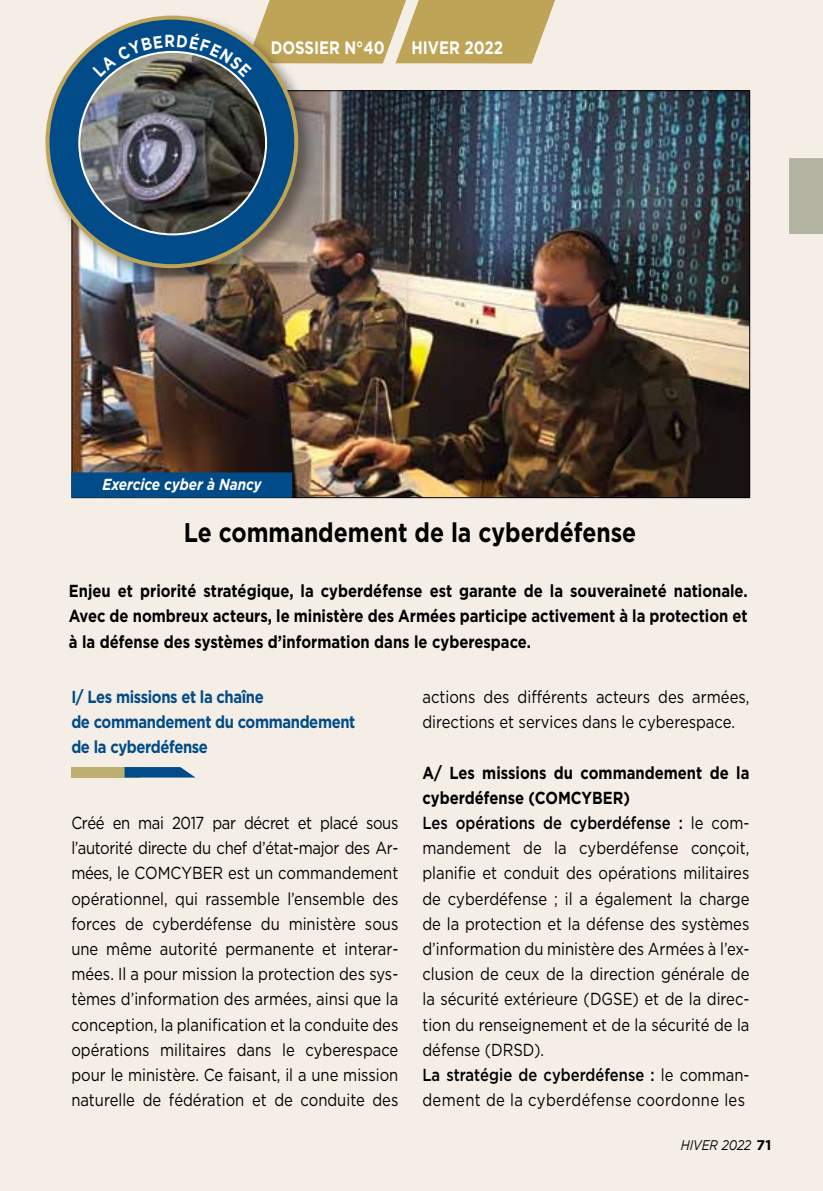
<style>
.page{position:relative;width:823px;height:1191px;background:#fff}
.page>*{position:absolute;margin:0;border:0;box-sizing:border-box;transform-origin:0 0}
.t1{font:700 27px "Gotham";color:#000;scale:.85 1}
.t2{font:700 18px "Gotham";color:#fff;scale:.83 1}
.t3{font:17.4px/25.2px "Gotham";color:#000;scale:.85 1}
.t4{font:700 17.4px/25.2px "Gotham";color:#000;text-align:justify;scale:.85 1}
.t5{font:700 17.4px/25.2px "Gotham";letter-spacing:-.025em;color:#004b88;scale:.85 1}
.t6{font:italic 700 16px "Gotham";color:#fff;scale:.85 1}
.t7{font:italic 14px "Gotham";color:#000;scale:.85 1}
.s1{font-weight:700}
.s2{font-weight:500}
.s3{font-weight:700;font-style:normal}
</style>
<div class="page">
<div style="left:0;top:0;width:822px;height:1191px;background:#f5eee7"></div>
<img style="left:73px;top:92px;width:674px;height:404px">
<div style="left:42px;top:13px;width:275px;height:274px;background:#000;opacity:.4"></div>
<div style="left:47px;top:18px;width:249px;height:248px;background:#004b88;border-radius:50%"></div>
<div style="left:71px;top:767px;width:68px;height:10px;background:#bdae72"></div>
<svg style="left:124px;top:767px;width:71px;height:10px"></svg>
<img style="left:79px;top:52px;width:187px;height:182px">
<div style="left:71px;top:472px;width:221px;height:25px;background:#004b88;border:2px solid #004b88"></div>
<div style="left:789px;top:158px;width:33px;height:76px;background:#b3b3a1"></div>
<svg style="left:93px;top:0;width:462px;height:77px"></svg>
<p class="t2" style="left:270px;top:37px;width:139px">DOSSIER N°40</p>
<p class="t2" style="left:411px;top:37px;width:112px">HIVER 2022</p>
<p class="t6" style="left:102px;top:475px;width:189px">Exercice cyber à Nancy</p>
<h1 class="t1" style="left:184px;top:517px;width:533px">Le commandement de la cyberdéfense</h1>
<p class="t4" style="left:69px;top:578px;width:799px">Enjeu et priorité stratégique, la cyberdéfense est garante de la souveraineté nationale.<br>Avec de nombreux acteurs, le ministère des Armées participe activement à la protection et à la défense des systèmes d’information dans le cyberespace.</p>
<p class="t5" style="left:71px;top:683px;width:335px">I/ Les missions et la chaîne<br>de commandement du commandement de la cyberdéfense</p>
<p class="t3" style="left:71px;top:810px;width:386px;text-align:justify">Créé en mai 2017 par décret et placé sous l’autorité directe du chef d’état-major des Ar&shy;mées, le COMCYBER est un commandement opérationnel, qui rassemble l’ensemble des forces de cyberdéfense du ministère sous une même autorité permanente et interar&shy;mées. Il a pour mission la protection des sys&shy;tèmes d’information des armées, ainsi que la conception, la planification et la conduite des opérations militaires dans le cyberespace pour le ministère. Ce faisant, il a une mission naturelle de fédération et de conduite des</p>
<p class="t3" style="left:422px;top:684px;width:386px">actions des différents acteurs des armées, directions et services dans le cyberespace.</p>
<p class="t3" style="left:422px;top:759px;width:386px"><span class="s1">A/ Les missions du commandement de la cyberdéfense (COMCYBER)<br></span><span class="s2">Les opérations de cyberdéfense :</span> le com&shy;mandement de la cyberdéfense conçoit, planifie et conduit des opérations militaires de cyberdéfense ; il a également la charge de la protection et la défense des systèmes d’information du ministère des Armées à l’ex&shy;clusion de ceux de la direction générale de la sécurité extérieure (DGSE) et de la direc&shy;tion du renseignement et de la sécurité de la défense (DRSD).<br><span class="s2">La stratégie de cyberdéfense :</span> le comman&shy;dement de la cyberdéfense coordonne les</p>
<p class="t7" style="left:680px;top:1137px;width:108px">HIVER 2022 <span class="s3">71</span></p>
</div>
